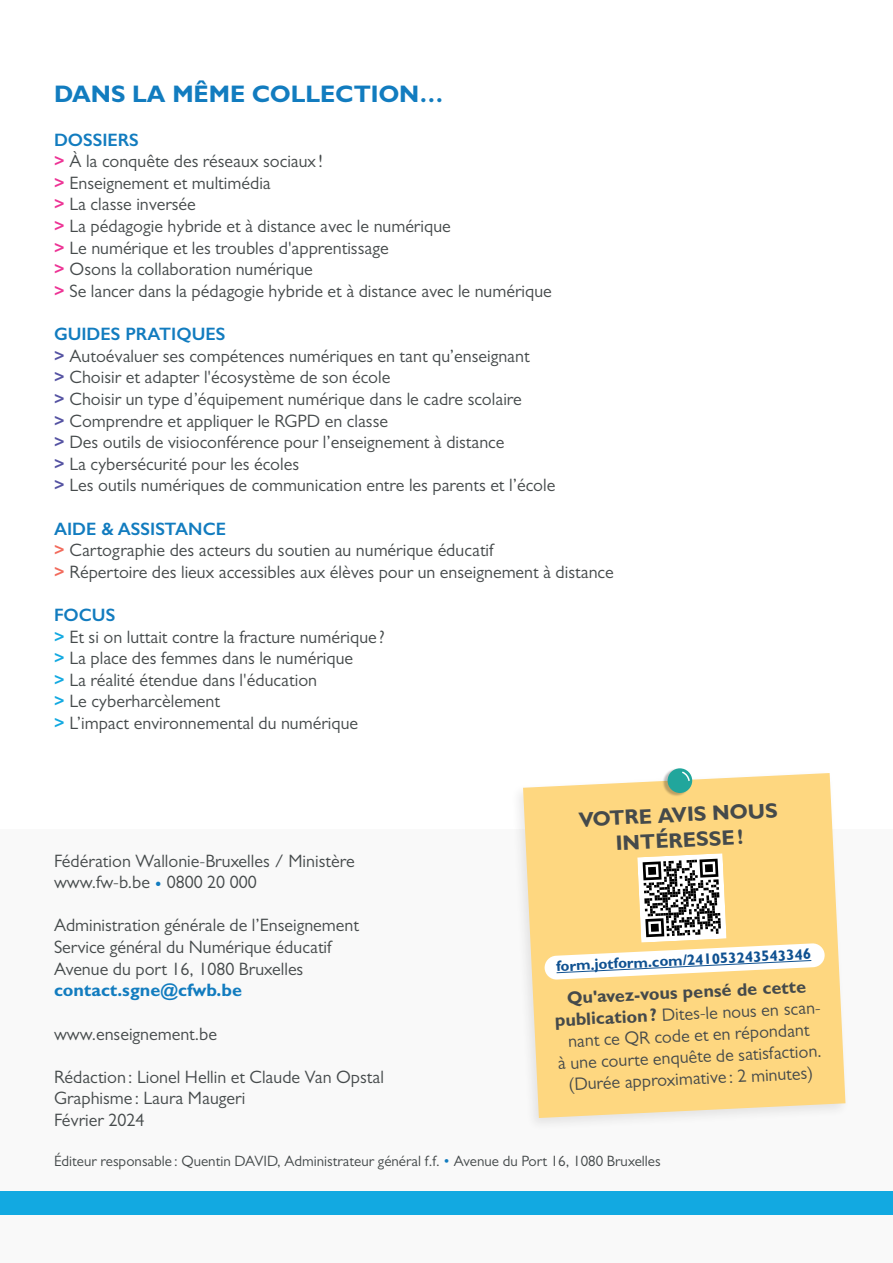
<style>
.page{position:relative;width:893px;height:1263px;background:#fff}
.page>*{position:absolute;margin:0;border:0;box-sizing:border-box;transform-origin:0 0}
.t1{font:700 24px "Gill Sans";color:#127cbf}
.t2{font:700 21px "Gill Sans";color:#454a4b}
.Sous_sous_titre{font:18px/21.6px "Gill Sans";color:#454a4b;text-align:center}
.Sous_sous_titre-2{font:600 18px "Gill Sans";color:#127cbf}
.t3{font:700 18px "Gill Sans";color:#127cbf}
.t4{font:15px "Gill Sans";color:#454a4b}
.t5{font:700 15px "Gill Sans";color:#0f5191}
.s1{font-weight:600;color:#ed3395}
.s2{font-weight:600;color:#5452a2}
.s3{font-weight:600;color:#f26b5c}
.s4{font-weight:600;color:#12a9e1}
.s5{color:#127cbf}
.s6{font-weight:700}
</style>
<div class="page">
<div style="left:0;top:829px;width:893px;height:434px;background:#f9f9f9"></div>
<div style="left:0;top:1191px;width:893px;height:23px;background:#12a9e1"></div>
<div style="left:510px;top:768px;width:340px;height:363px;background:#f9f9f9"></div>
<svg style="left:523px;top:773px;width:322px;height:345px;background:#fcda8e"></svg>
<div style="left:662px;top:768px;width:28px;height:29px;background:#231f20;opacity:.3"></div>
<div style="left:668px;top:768px;width:24px;height:25px;background:#21a69c;border-radius:50%"></div>
<svg style="left:682px;top:770px;width:9px;height:11px"></svg>
<svg style="left:544px;top:853px;width:281px;height:127px"></svg>
<p class="t1" style="left:54px;top:79px;width:391px">DANS LA MÊME COLLECTION…</p>
<p class="Sous_sous_titre-2" style="left:54px;top:129px;width:86px">DOSSIERS</p>
<p class="Sous_sous_titre" style="left:54px;top:150px;width:270px"><span class="s1">&gt;</span> À la conquête des réseaux sociaux !</p>
<p class="Sous_sous_titre" style="left:54px;top:172px;width:218px"><span class="s1">&gt;</span> Enseignement et multimédia</p>
<p class="Sous_sous_titre" style="left:54px;top:194px;width:143px"><span class="s1">&gt;</span> La classe inversée</p>
<p class="Sous_sous_titre" style="left:54px;top:215px;width:398px"><span class="s1">&gt;</span> La pédagogie hybride et à distance avec le numérique</p>
<p class="Sous_sous_titre" style="left:54px;top:237px;width:336px"><span class="s1">&gt;</span> Le numérique et les troubles d'apprentissage</p>
<p class="Sous_sous_titre" style="left:54px;top:258px;width:260px"><span class="s1">&gt;</span> Osons la collaboration numérique</p>
<p class="Sous_sous_titre" style="left:54px;top:280px;width:499px"><span class="s1">&gt;</span> Se lancer dans la pédagogie hybride et à distance avec le numérique</p>
<p class="Sous_sous_titre-2" style="left:54px;top:323px;width:173px">GUIDES PRATIQUES</p>
<p class="Sous_sous_titre" style="left:54px;top:345px;width:477px"><span class="s2">&gt;</span> Autoévaluer ses compétences numériques en tant qu’enseignant</p>
<p class="Sous_sous_titre" style="left:54px;top:366px;width:338px"><span class="s2">&gt;</span> Choisir et adapter l'écosystème de son école</p>
<p class="Sous_sous_titre" style="left:54px;top:388px;width:469px"><span class="s2">&gt;</span> Choisir un type d’équipement numérique dans le cadre scolaire</p>
<p class="Sous_sous_titre" style="left:54px;top:410px;width:336px"><span class="s2">&gt;</span> Comprendre et appliquer le RGPD en classe</p>
<p class="Sous_sous_titre" style="left:54px;top:431px;width:452px"><span class="s2">&gt;</span> Des outils de visioconférence pour l’enseignement à distance</p>
<p class="Sous_sous_titre" style="left:54px;top:453px;width:247px"><span class="s2">&gt;</span> La cybersécurité pour les écoles</p>
<p class="Sous_sous_titre" style="left:54px;top:474px;width:503px"><span class="s2">&gt;</span> Les outils numériques de communication entre les parents et l’école</p>
<p class="Sous_sous_titre-2" style="left:54px;top:517px;width:173px">AIDE &amp; ASSISTANCE</p>
<p class="Sous_sous_titre" style="left:54px;top:539px;width:441px"><span class="s3">&gt;</span> Cartographie des acteurs du soutien au numérique éducatif</p>
<p class="Sous_sous_titre" style="left:54px;top:561px;width:561px"><span class="s3">&gt;</span> Répertoire des lieux accessibles aux élèves pour un enseignement à distance</p>
<p class="Sous_sous_titre-2" style="left:54px;top:604px;width:63px">FOCUS</p>
<p class="Sous_sous_titre" style="left:54px;top:626px;width:332px"><span class="s4">&gt;</span> Et si on luttait contre la fracture numérique ?</p>
<p class="Sous_sous_titre" style="left:54px;top:647px;width:301px"><span class="s4">&gt;</span> La place des femmes dans le numérique</p>
<p class="Sous_sous_titre" style="left:54px;top:669px;width:265px"><span class="s4">&gt;</span> La réalité étendue dans l'éducation</p>
<p class="Sous_sous_titre" style="left:54px;top:690px;width:168px"><span class="s4">&gt;</span> Le cyberharcèlement</p>
<p class="Sous_sous_titre" style="left:54px;top:712px;width:306px"><span class="s4">&gt;</span> L’impact environnemental du numérique</p>
<p class="t2" style="left:578px;top:807px;width:201px;rotate:-3deg">VOTRE AVIS NOUS</p>
<p class="t2" style="left:615px;top:830px;width:129px;rotate:-3deg">INTÉRESSE!</p>
<p class="Sous_sous_titre" style="left:54px;top:850px;width:302px">Fédération Wallonie-Bruxelles / Ministère</p>
<p class="Sous_sous_titre" style="left:54px;top:871px;width:204px">www.fw-b.be <span class="s5">•</span> 0800 20 000</p>
<p class="Sous_sous_titre" style="left:54px;top:914px;width:306px">Administration générale de l’Enseignement</p>
<p class="Sous_sous_titre" style="left:54px;top:936px;width:279px">Service général du Numérique éducatif</p>
<p class="Sous_sous_titre" style="left:54px;top:958px;width:251px">Avenue du port 16, 1080 Bruxelles</p>
<p class="t3" style="left:54px;top:979px;width:190px">contact.sgne@cfwb.be</p>
<p class="Sous_sous_titre" style="left:54px;top:1022px;width:165px">www.enseignement.be</p>
<p class="Sous_sous_titre" style="left:54px;top:1066px;width:331px">Rédaction : Lionel Hellin et Claude Van Opstal</p>
<p class="Sous_sous_titre" style="left:54px;top:1087px;width:193px">Graphisme : Laura Maugeri</p>
<p class="Sous_sous_titre" style="left:54px;top:1109px;width:92px">Février 2024</p>
<p class="t4" style="left:54px;top:1152px;width:608px">Éditeur responsable : Quentin DAVID, Administrateur général f.f. <span class="s5">•</span> Avenue du Port 16, 1080 Bruxelles</p>
<p class="t5" style="left:556px;top:957px;width:257px;rotate:-3deg">form.jotform.com/241053243543346</p>
<p class="Sous_sous_titre" style="left:553px;top:988px;width:271px;rotate:-3deg"><span class="s6">Qu'avez-vous pensé de cette publication?</span> Dites-le nous en scan&shy;nant ce QR code et en répondant<br>à une courte enquête de satisfaction. (Durée approximative : 2 minutes)</p>
</div>
